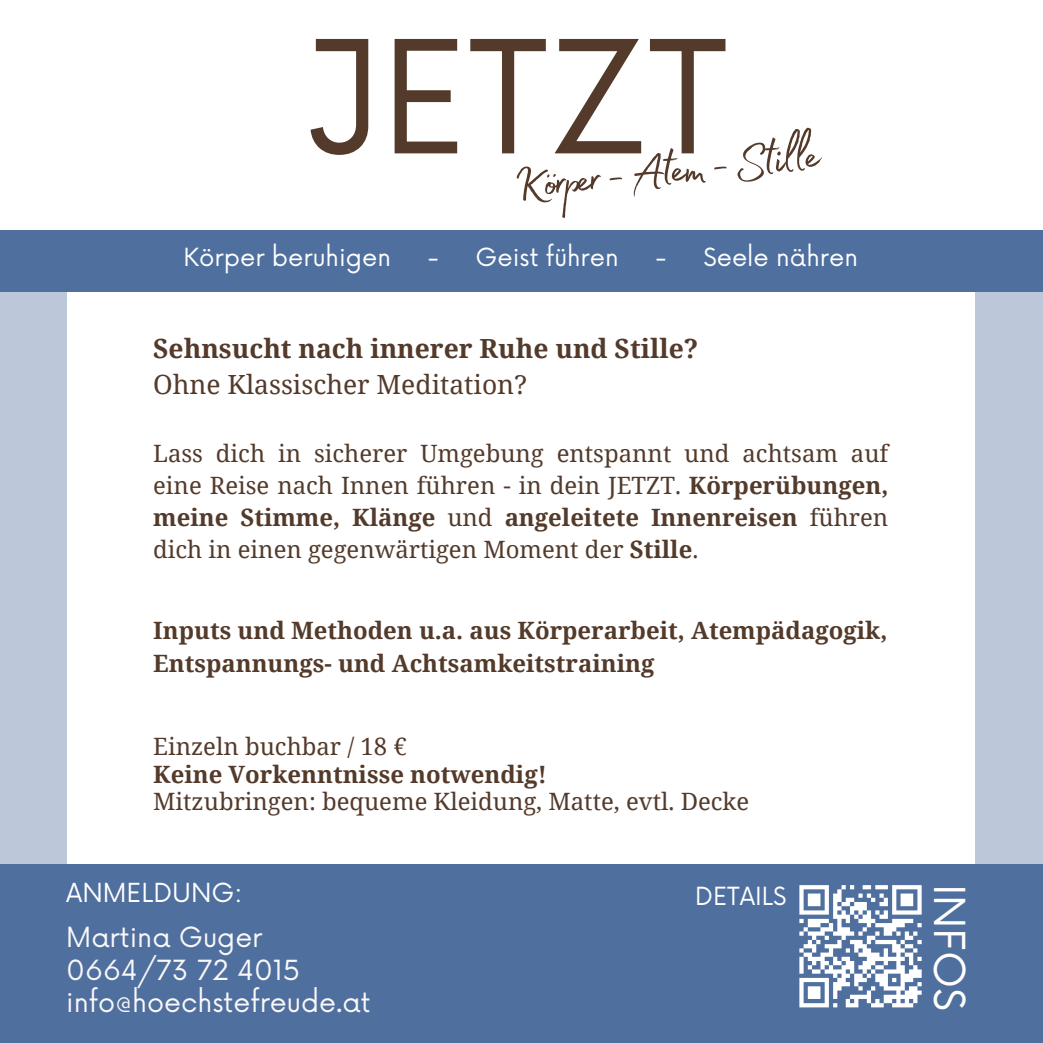
<style>
.page{position:relative;width:1043px;height:1043px;background:#fff}
.page>*{position:absolute;margin:0;border:0;box-sizing:border-box;transform-origin:0 0}
.t1{font:152.42px "Now";color:#533a2a}
.t2{font:60.73px "Madelyn Fill";color:#533a2a}
.t3{font:41.65px "Now";color:#fff}
.t4{font:27.12px/32px "Now";color:#faf7f8}
.t5{font:700 26.43px/36.1px "Noto Serif";color:#533a2a}
.t6{font:25.55px "Now";color:#fff}
.t7{font:24.32px "Now";color:#fff}
.t8{font:23.8px/31.8px "Noto Serif";color:#533a2a;text-align:justify}
.t9{font:700 23.8px/32.9px "Noto Serif";color:#533a2a}
.s1{font-weight:400}
.s2{font-weight:700}
</style>
<div class="page">
<div style="left:0;top:863px;width:1042px;height:179px;background:#4f6f9e"></div>
<div style="left:0;top:230px;width:1042px;height:61px;background:#4f6f9e"></div>
<svg style="left:799px;top:885px;width:123px;height:123px"></svg>
<div style="left:975px;top:287px;width:67px;height:576px;background:#bcc8da"></div>
<div style="left:0;top:279px;width:66px;height:589px;background:#bcc8da"></div>
<p class="t1" style="left:304px;top:13px;width:424px">JETZT</p>
<h4 class="t2" style="left:509px;top:140px;width:310px;rotate:-6deg">Körper-Atem-Stille</h4>
<h4 class="t7" style="left:183px;top:243px;width:209px">Körper beruhigen</h4>
<h4 class="t7" style="left:428px;top:243px;width:192px">- Geist führen</h4>
<h4 class="t7" style="left:655px;top:243px;width:204px">- Seele nähren</h4>
<h1 class="t5" style="left:153px;top:330px;width:546px">Sehnsucht nach innerer Ruhe und Stille?<br><span class="s1">Ohne Klassischer Meditation?</span></h1>
<h2 class="t8" style="left:153px;top:437px;width:736px">Lass dich in sicherer Umgebung entspannt und achtsam auf eine Reise nach Innen führen - in dein JETZT. <span class="s2">Körperübungen, meine Stimme, Klänge</span> und <span class="s2">angeleitete Innenreisen</span> führen dich in einen gegenwärtigen Moment der <span class="s2">Stille</span>.</h2>
<h5 class="t9" style="left:153px;top:613px;width:735px">Inputs und Methoden u.a. aus Körperarbeit, Atempädagogik,<br>Entspannungs- und Achtsamkeitstraining</h5>
<h5 class="t8" style="left:153px;top:729px;width:255px">Einzeln buchbar / 18 €</h5>
<p class="t9" style="left:153px;top:756px;width:395px">Keine Vorkenntnisse notwendig!</p>
<h6 class="t8" style="left:153px;top:784px;width:597px">Mitzubringen: bequeme Kleidung, Matte, evtl. Decke</h6>
<p class="t6" style="left:66px;top:878px;width:178px">ANMELDUNG:</p>
<p class="t4" style="left:66px;top:922px;width:306px">Martina Guger<br>0664/73 72 4015 info@hoechstefreude.at</p>
<p class="t7" style="left:695px;top:882px;width:93px">DETAILS</p>
<h5 class="t3" style="left:972px;top:883px;width:128px;rotate:90deg">INFOS</h5>
</div>
